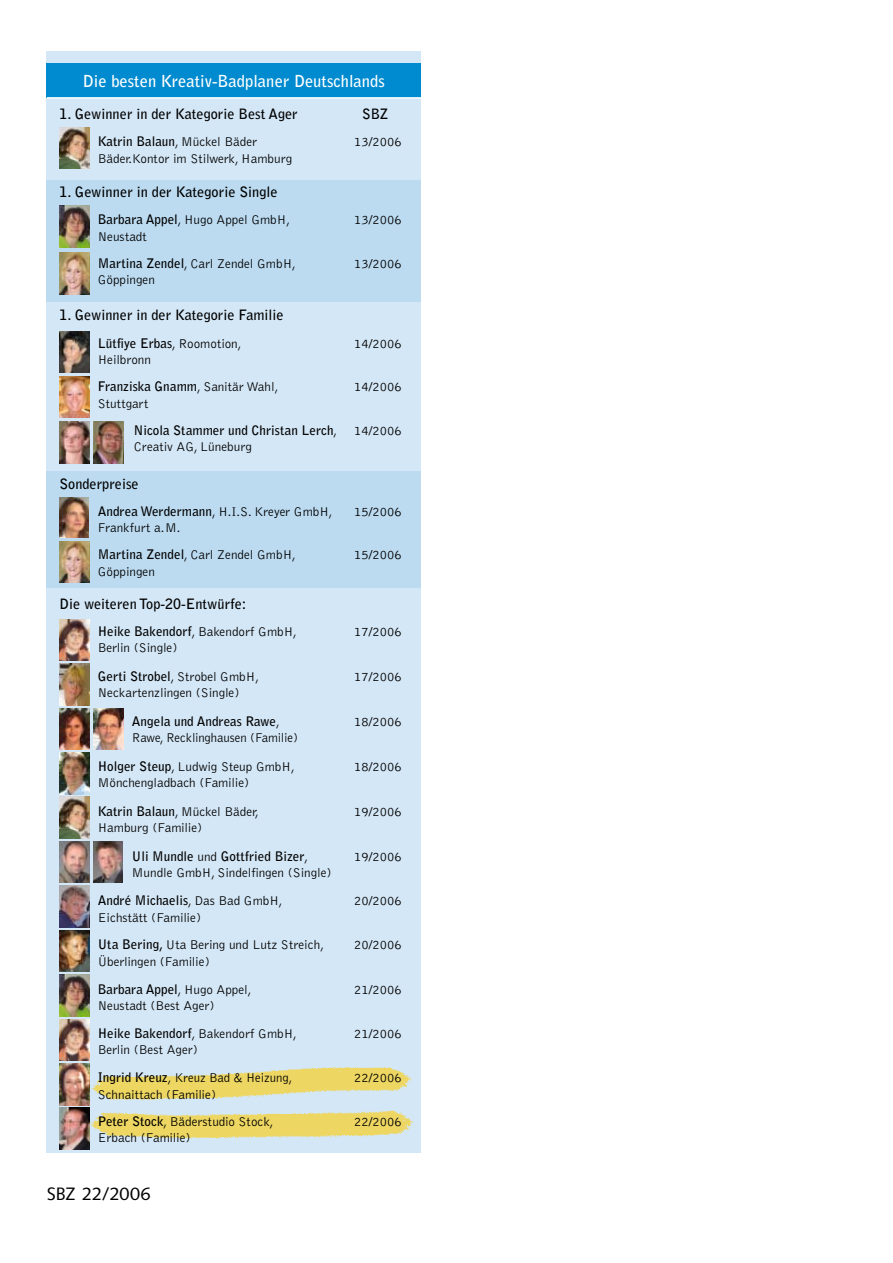
<style>
.page{position:relative;width:893px;height:1263px;background:#fff}
.page>*{position:absolute;margin:0;border:0;box-sizing:border-box;transform-origin:0 0}
.t1{font:18px "Syntax LT Std";color:#000}
.t2{font:700 16.5px "Bell Gothic Std";color:#fff}
.t3{font:700 14.4px "Bell Gothic Std";color:#000}
.t4{font:700 14.25px "Bell Gothic Std";color:#000}
.t5{font:300 13.2px/27px "Bell Gothic Std";color:#000}
.t6{font:700 13.2px/27px "Bell Gothic Std";color:#000}
.t7{font:300 13.2px/27.8px "Bell Gothic Std";letter-spacing:-.02em;color:#000}
.s1{font-weight:300}
.s2{font-weight:700}
</style>
<div class="page">
<div style="left:47px;top:51px;width:374px;height:1101px;background:#d4e7f6"></div>
<div style="left:47px;top:180px;width:374px;height:121px;background:#bcdbf1"></div>
<div style="left:47px;top:471px;width:374px;height:117px;background:#bcdbf1"></div>
<img style="left:60px;top:331px;width:29px;height:42px">
<img style="left:60px;top:376px;width:29px;height:42px">
<img style="left:60px;top:253px;width:29px;height:41px">
<img style="left:60px;top:206px;width:29px;height:42px">
<img style="left:60px;top:127px;width:29px;height:42px">
<img style="left:60px;top:497px;width:28px;height:40px">
<img style="left:60px;top:974px;width:29px;height:42px">
<img style="left:60px;top:797px;width:29px;height:41px">
<img style="left:60px;top:886px;width:29px;height:41px">
<img style="left:60px;top:1063px;width:29px;height:42px">
<img style="left:94px;top:421px;width:29px;height:42px">
<img style="left:60px;top:421px;width:29px;height:42px">
<img style="left:60px;top:619px;width:29px;height:42px">
<img style="left:60px;top:708px;width:29px;height:42px">
<img style="left:60px;top:1108px;width:29px;height:41px">
<img style="left:94px;top:841px;width:29px;height:41px">
<img style="left:60px;top:664px;width:29px;height:41px">
<img style="left:60px;top:752px;width:29px;height:42px">
<img style="left:60px;top:930px;width:29px;height:42px">
<img style="left:60px;top:1019px;width:29px;height:42px">
<img style="left:60px;top:541px;width:29px;height:42px">
<img style="left:94px;top:708px;width:29px;height:42px">
<img style="left:84px;top:1065px;width:328px;height:37px">
<img style="left:84px;top:1107px;width:329px;height:32px">
<img style="left:60px;top:841px;width:29px;height:41px">
<div style="left:47px;top:64px;width:374px;height:34px;background:#008bd0"></div>
<hr style="left:47px;top:97px;width:374px;height:2px;background:#fff">
<p class="t2" style="left:83px;top:71px;width:303px">Die besten Kreativ-Badplaner Deutschlands</p>
<p class="t4" style="left:60px;top:105px;width:240px">1. Gewinner in der Kategorie Best Ager</p>
<p class="t4" style="left:362px;top:105px;width:28px">SBZ</p>
<p class="t6" style="left:98px;top:128px;width:161px">Katrin Balaun<span class="s1">, Mückel Bäder</span></p>
<p class="t5" style="left:354px;top:129px;width:49px">13/2006</p>
<p class="t5" style="left:98px;top:145px;width:196px">Bäder.Kontor im Stilwerk, Hamburg</p>
<p class="t3" style="left:60px;top:183px;width:220px">1. Gewinner in der Kategorie Single</p>
<p class="t5" style="left:98px;top:207px;width:194px"><span class="s2">Barbara Appel</span>, Hugo Appel GmbH,</p>
<p class="t5" style="left:354px;top:207px;width:49px">13/2006</p>
<p class="t5" style="left:98px;top:223px;width:200px">Neustadt<br><span class="s2">Martina Zendel</span>, Carl Zendel GmbH,</p>
<p class="t5" style="left:354px;top:250px;width:49px">13/2006</p>
<p class="t5" style="left:98px;top:267px;width:59px">Göppingen</p>
<p class="t4" style="left:60px;top:307px;width:226px">1. Gewinner in der Kategorie Familie</p>
<p class="t6" style="left:98px;top:329px;width:145px">Lütfiye Erbas<span class="s1">, Roomotion,</span></p>
<p class="t5" style="left:354px;top:330px;width:49px">14/2006</p>
<p class="t5" style="left:98px;top:346px;width:182px">Heilbronn<br><span class="s2">Franziska Gnamm</span>, Sanitär Wahl,</p>
<p class="t5" style="left:354px;top:373px;width:49px">14/2006</p>
<p class="t6" style="left:134px;top:389px;width:205px;text-indent:-36px"><span class="s1">Stuttgart<br></span>Nicola Stammer und Christan Lerch<span class="s1">,</span></p>
<p class="t5" style="left:354px;top:417px;width:49px">14/2006</p>
<p class="t5" style="left:134px;top:433px;width:120px">Creativ AG, Lüneburg</p>
<p class="t4" style="left:60px;top:475px;width:81px">Sonderpreise</p>
<p class="t5" style="left:98px;top:498px;width:236px"><span class="s2">Andrea Werdermann</span>, H.I.S. Kreyer GmbH,</p>
<p class="t5" style="left:354px;top:498px;width:49px">15/2006</p>
<p class="t5" style="left:98px;top:515px;width:200px">Frankfurt a.M.<br><span class="s2">Martina Zendel</span>, Carl Zendel GmbH,</p>
<p class="t5" style="left:354px;top:542px;width:49px">15/2006</p>
<p class="t5" style="left:98px;top:558px;width:59px">Göppingen</p>
<p class="t4" style="left:60px;top:595px;width:189px">Die weiteren Top-20-Entwürfe:</p>
<p class="t5" style="left:98px;top:618px;width:201px"><span class="s2">Heike Bakendorf</span>, Bakendorf GmbH,</p>
<p class="t5" style="left:354px;top:618px;width:49px">17/2006</p>
<p class="t5" style="left:98px;top:634px;width:163px;line-height:28.5px">Berlin (Single)<br><span class="s2">Gerti Strobel</span>, Strobel GmbH,</p>
<p class="t5" style="left:354px;top:663px;width:49px">17/2006</p>
<p class="t5" style="left:132px;top:679px;width:149px;line-height:28.5px;text-indent:-34px">Neckartenzlingen (Single)<br><span class="s2">Angela und Andreas Rawe</span>,</p>
<p class="t5" style="left:98px;top:724px;width:202px;line-height:28.5px;text-align:right">Rawe, Recklinghausen (Familie)<br><span class="s2">Holger Steup</span>, Ludwig Steup GmbH,</p>
<p class="t5" style="left:98px;top:769px;width:163px;line-height:28.5px">Mönchengladbach (Familie)<br><span class="s2">Katrin Balaun</span>, Mückel Bäder,</p>
<p class="t6" style="left:132px;top:813px;width:178px;line-height:28.5px;text-indent:-34px"><span class="s1">Hamburg (Familie)<br></span>Uli Mundle <span class="s1">und</span> Gottfried Bizer<span class="s1">,</span></p>
<p class="t5" style="left:98px;top:859px;width:235px;line-height:27.8px;text-indent:34px">Mundle GmbH, Sindelfingen (Single)<br><span class="s2">André Michaelis</span>, Das Bad GmbH,</p>
<p class="t5" style="left:98px;top:904px;width:228px;line-height:27.8px">Eichstätt (Familie)<br><span class="s2">Uta Bering,</span> Uta Bering und Lutz Streich,</p>
<p class="t7" style="left:98px;top:948px;width:155px">Überlingen (Familie)<br><span class="s2">Barbara Appel</span>, Hugo Appel,</p>
<p class="t5" style="left:98px;top:992px;width:201px;line-height:27.8px">Neustadt (Best Ager)<br><span class="s2">Heike Bakendorf</span>, Bakendorf GmbH,</p>
<p class="t5" style="left:98px;top:1036px;width:196px;line-height:27.8px">Berlin (Best Ager)<br><span class="s2">Ingrid Kreuz</span>, Kreuz Bad &amp; Heizung,</p>
<p class="t5" style="left:98px;top:1081px;width:177px">Schnaittach (Familie)<br><span class="s2">Peter Stock</span>, Bäderstudio Stock,</p>
<p class="t5" style="left:98px;top:1124px;width:94px">Erbach (Familie)</p>
<h1 class="t1" style="left:47px;top:1183px;width:105px">SBZ 22/2006</h1>
<p class="t5" style="left:354px;top:708px;width:49px">18/2006</p>
<p class="t5" style="left:354px;top:753px;width:49px">18/2006</p>
<p class="t5" style="left:354px;top:798px;width:49px">19/2006</p>
<p class="t5" style="left:354px;top:843px;width:49px">19/2006</p>
<p class="t5" style="left:354px;top:887px;width:49px">20/2006</p>
<p class="t5" style="left:354px;top:932px;width:49px">20/2006</p>
<p class="t5" style="left:354px;top:976px;width:49px">21/2006</p>
<p class="t5" style="left:354px;top:1020px;width:49px">21/2006</p>
<p class="t5" style="left:354px;top:1064px;width:49px">22/2006</p>
<p class="t5" style="left:354px;top:1108px;width:49px">22/2006</p>
</div>
